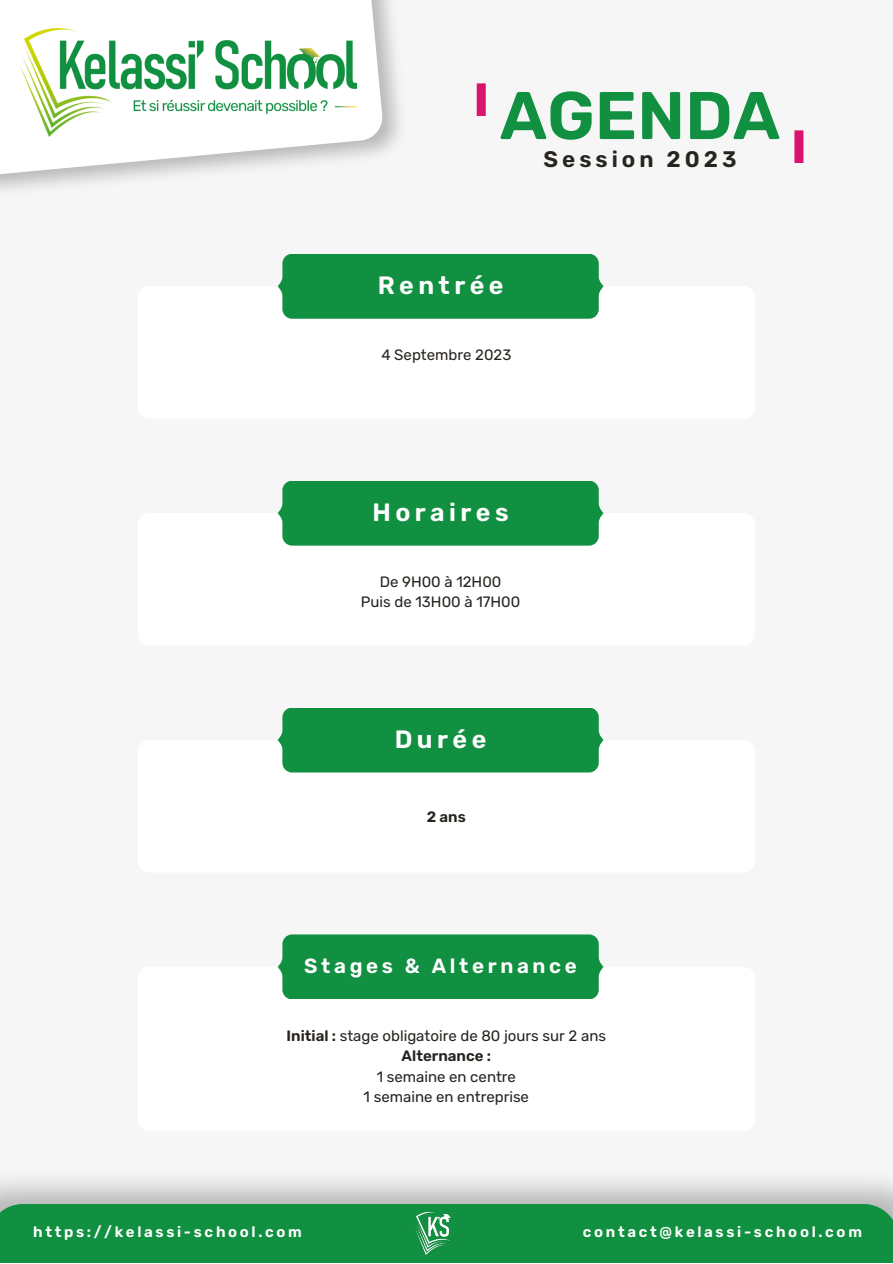
<style>
.page{position:relative;width:893px;height:1264px;background:#fff}
.page>*{position:absolute;margin:0;border:0;box-sizing:border-box;transform-origin:0 0}
.t1{font:600 67.2px "Rubik";color:#109040}
.t2{font:600 25.05px "Rubik";letter-spacing:.18em;color:#fff}
.t3{font:600 22.5px "Rubik";letter-spacing:.18em;color:#27231f}
.t4{font:600 20.55px "Rubik";letter-spacing:.18em;color:#fff}
.t5{font:15px "Rubik";color:#27231f}
.t6{font:600 15px "Rubik";letter-spacing:.18em;color:#fff}
.t7{font:600 15px "Rubik";color:#27231f}
.s1{font-weight:600}
</style>
<div class="page">
<div style="left:0;top:0;width:892px;height:1262px;background:#f6f6f6"></div>
<div style="left:0;top:1203px;width:892px;height:59px;background:#109040"></div>
<img style="left:406px;top:1206px;width:54px;height:51px">
<div style="left:476px;top:83px;width:9px;height:33px;background:#dc136c"></div>
<div style="left:794px;top:130px;width:9px;height:33px;background:#dc136c"></div>
<svg style="left:0;top:0;width:384px;height:195px"></svg>
<img style="left:5px;top:6px;width:367px;height:140px">
<div style="left:138px;top:739px;width:617px;height:133px;background:#fff;border-radius:11px"></div>
<div style="left:277px;top:708px;width:326px;height:64px;background:#109040"></div>
<div style="left:138px;top:513px;width:617px;height:132px;background:#fff;border-radius:11px"></div>
<div style="left:277px;top:481px;width:326px;height:64px;background:#109040"></div>
<div style="left:138px;top:286px;width:617px;height:133px;background:#fff;border-radius:11px"></div>
<div style="left:277px;top:254px;width:326px;height:65px;background:#109040"></div>
<div style="left:138px;top:966px;width:617px;height:164px;background:#fff;border-radius:11px"></div>
<div style="left:277px;top:934px;width:326px;height:65px;background:#109040"></div>
<p class="t1" style="left:499px;top:76px;width:282px">AGENDA</p>
<p class="t3" style="left:543px;top:146px;width:195px">Session 2023</p>
<p class="t2" style="left:377px;top:271px;width:127px">Rentrée</p>
<p class="t5" style="left:381px;top:345px;width:131px">4 Septembre 2023</p>
<p class="t2" style="left:372px;top:497px;width:138px">Horaires</p>
<p class="t5" style="left:380px;top:573px;width:123px">De 9H00 à 12H00</p>
<p class="t5" style="left:361px;top:593px;width:161px">Puis de 13H00 à 17H00</p>
<p class="t2" style="left:395px;top:724px;width:93px">Durée</p>
<p class="t7" style="left:427px;top:808px;width:41px">2 ans</p>
<p class="t4" style="left:304px;top:953px;width:274px">Stages &amp; Alternance</p>
<p class="t5" style="left:286px;top:1027px;width:321px"><span class="s1">Initial :</span> stage obligatoire de 80 jours sur 2 ans</p>
<p class="t7" style="left:401px;top:1047px;width:91px">Alternance :</p>
<p class="t5" style="left:376px;top:1067px;width:141px">1 semaine en centre</p>
<p class="t5" style="left:363px;top:1087px;width:167px">1 semaine en entreprise</p>
<p class="t6" style="left:33px;top:1223px;width:270px">https://kelassi-school.com</p>
<p class="t6" style="left:583px;top:1223px;width:280px">contact@kelassi-school.com</p>
</div>
